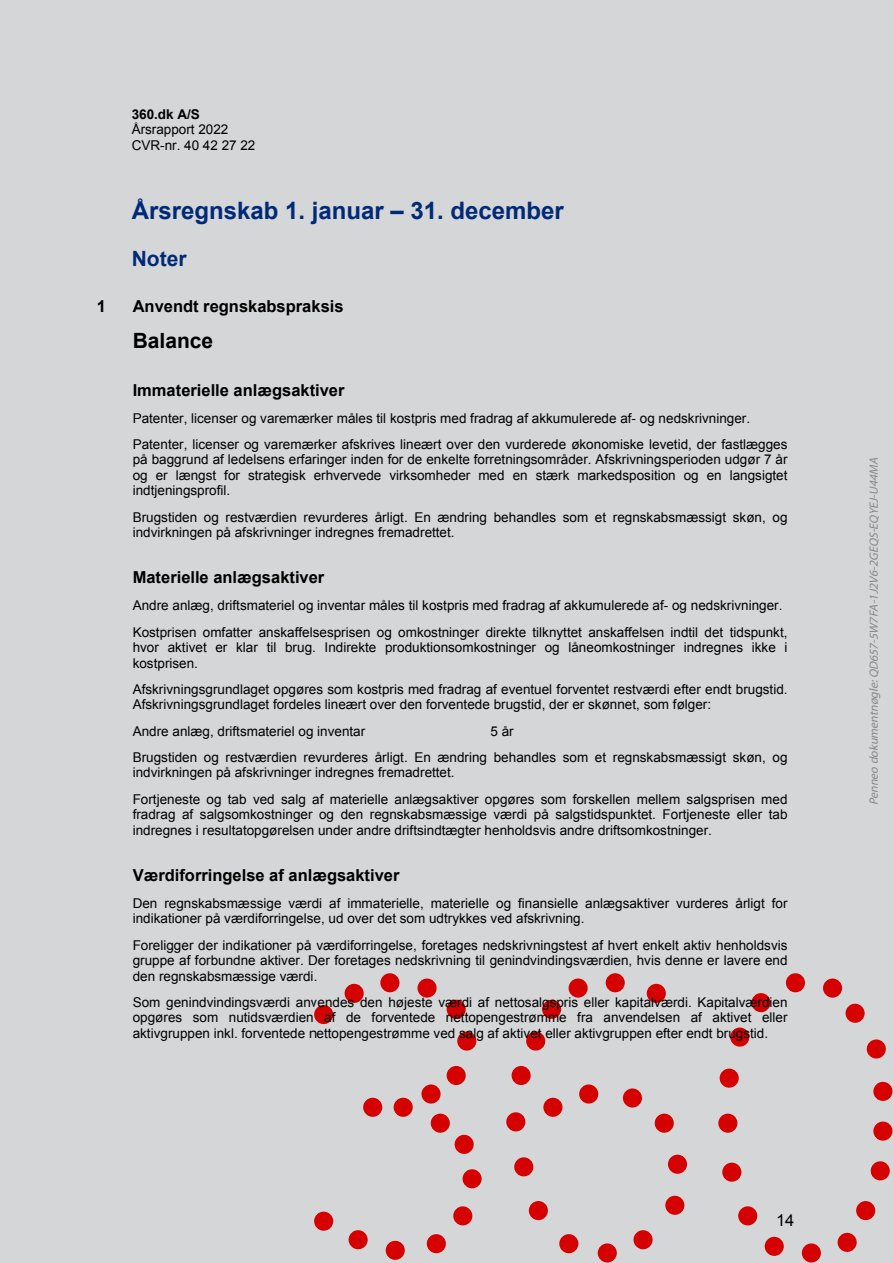
<style>
.page{position:relative;width:893px;height:1263px;background:#fff}
.page>*{position:absolute;margin:0;border:0;box-sizing:border-box;transform-origin:0 0}
.t1{font:700 24px "Arial";color:#00338d}
.t2{font:700 21px "Arial";color:#000}
.t3{font:700 21px "Arial";color:#00338d}
.t4{font:700 16.5px "Arial";color:#000}
.t5{font:16.5px "Arial";color:#000}
.t6{font:13.5px/15.6px "Arial";color:#000}
.t7{font:700 13.5px "Arial";color:#000}
.t8{font:italic 12px "Myriad Pro";color:#888}
</style>
<div class="page">
<div style="left:0;top:0;width:892px;height:1263px;background:#d5d6d8"></div>
<svg style="left:314px;top:1005px;width:19px;height:19px"></svg>
<svg style="left:344px;top:984px;width:19px;height:19px"></svg>
<svg style="left:380px;top:973px;width:19px;height:19px"></svg>
<svg style="left:417px;top:979px;width:19px;height:19px"></svg>
<svg style="left:446px;top:1000px;width:19px;height:19px"></svg>
<svg style="left:457px;top:1032px;width:19px;height:19px"></svg>
<svg style="left:446px;top:1066px;width:19px;height:19px"></svg>
<svg style="left:421px;top:1084px;width:19px;height:20px"></svg>
<svg style="left:393px;top:1098px;width:20px;height:19px"></svg>
<svg style="left:363px;top:1098px;width:19px;height:19px"></svg>
<div style="left:431px;top:1114px;width:19px;height:19px;background:#d50000;border-radius:50%"></div>
<svg style="left:454px;top:1135px;width:19px;height:19px"></svg>
<svg style="left:462px;top:1169px;width:19px;height:19px"></svg>
<svg style="left:453px;top:1206px;width:19px;height:19px"></svg>
<svg style="left:427px;top:1234px;width:19px;height:19px"></svg>
<svg style="left:385px;top:1241px;width:20px;height:19px"></svg>
<svg style="left:348px;top:1230px;width:19px;height:19px"></svg>
<svg style="left:314px;top:1212px;width:19px;height:19px"></svg>
<svg style="left:506px;top:1112px;width:19px;height:19px"></svg>
<div style="left:514px;top:1157px;width:19px;height:19px;background:#d50000;border-radius:50%"></div>
<svg style="left:529px;top:1201px;width:19px;height:19px"></svg>
<svg style="left:559px;top:1234px;width:19px;height:19px"></svg>
<svg style="left:597px;top:1243px;width:19px;height:20px"></svg>
<svg style="left:633px;top:1230px;width:19px;height:19px"></svg>
<div style="left:665px;top:1196px;width:19px;height:19px;background:#d50000;border-radius:50%"></div>
<svg style="left:668px;top:1155px;width:19px;height:19px"></svg>
<svg style="left:654px;top:1114px;width:19px;height:19px"></svg>
<svg style="left:623px;top:1088px;width:19px;height:20px"></svg>
<svg style="left:579px;top:1084px;width:19px;height:20px"></svg>
<div style="left:543px;top:1098px;width:19px;height:19px;background:#d50000;border-radius:50%"></div>
<svg style="left:511px;top:1066px;width:19px;height:19px"></svg>
<div style="left:526px;top:1032px;width:19px;height:19px;background:#d50000;border-radius:50%"></div>
<svg style="left:542px;top:1000px;width:19px;height:19px"></svg>
<svg style="left:568px;top:979px;width:19px;height:19px"></svg>
<svg style="left:605px;top:973px;width:19px;height:19px"></svg>
<svg style="left:785px;top:973px;width:20px;height:19px"></svg>
<div style="left:823px;top:979px;width:19px;height:19px;background:#d50000;border-radius:50%"></div>
<svg style="left:845px;top:1004px;width:19px;height:19px"></svg>
<svg style="left:866px;top:1039px;width:19px;height:20px"></svg>
<div style="left:873px;top:1082px;width:19px;height:19px;background:#d50000;border-radius:50%"></div>
<svg style="left:873px;top:1122px;width:19px;height:19px"></svg>
<svg style="left:870px;top:1161px;width:19px;height:19px"></svg>
<svg style="left:856px;top:1201px;width:19px;height:19px"></svg>
<svg style="left:837px;top:1233px;width:19px;height:19px"></svg>
<svg style="left:801px;top:1243px;width:19px;height:20px"></svg>
<svg style="left:764px;top:1237px;width:19px;height:19px"></svg>
<div style="left:738px;top:1206px;width:19px;height:19px;background:#d50000;border-radius:50%"></div>
<svg style="left:722px;top:1163px;width:19px;height:19px"></svg>
<svg style="left:718px;top:1114px;width:19px;height:19px"></svg>
<svg style="left:719px;top:1069px;width:19px;height:19px"></svg>
<svg style="left:730px;top:1028px;width:19px;height:19px"></svg>
<div style="left:751px;top:993px;width:19px;height:19px;background:#d50000;border-radius:50%"></div>
<svg style="left:646px;top:984px;width:19px;height:19px"></svg>
<p class="t7" style="left:132px;top:109px;width:70px">360.dk A/S</p>
<p class="t6" style="left:132px;top:123px;width:125px">Årsrapport 2022<br>CVR-nr. 40 42 27 22</p>
<h1 class="t1" style="left:132px;top:201px;width:433px">Årsregnskab 1. januar – 31. december</h1>
<h2 class="t3" style="left:132px;top:250px;width:56px">Noter</h2>
<p class="t4" style="left:97px;top:299px;width:11px">1</p>
<p class="t4" style="left:133px;top:299px;width:212px">Anvendt regnskabspraksis</p>
<h2 class="t2" style="left:133px;top:332px;width:82px">Balance</h2>
<p class="t4" style="left:133px;top:383px;width:213px">Immaterielle anlægsaktiver</p>
<p class="t6" style="left:133px;top:406px;width:656px;line-height:26.2px">Patenter, licenser og varemærker måles til kostpris med fradrag af akkumulerede af- og nedskrivninger.<br>Patenter, licenser og varemærker afskrives lineært over den vurderede økonomiske levetid, der fastlægges</p>
<p class="t6" style="left:133px;top:453px;width:656px;text-align:justify">på baggrund af ledelsens erfaringer inden for de enkelte forretningsområder. Afskrivningsperioden udgør 7 år og er længst for strategisk erhvervede virksomheder med en stærk markedsposition og en langsigtet indtjeningsprofil.</p>
<p class="t6" style="left:133px;top:510px;width:656px">Brugstiden og restværdien revurderes årligt. En ændring behandles som et regnskabsmæssigt skøn, og indvirkningen på afskrivninger indregnes fremadrettet.</p>
<p class="t4" style="left:133px;top:571px;width:193px">Materielle anlægsaktiver</p>
<p class="t6" style="left:133px;top:594px;width:656px;line-height:26.2px">Andre anlæg, driftsmateriel og inventar måles til kostpris med fradrag af akkumulerede af- og nedskrivninger.<br>Kostprisen omfatter anskaffelsesprisen og omkostninger direkte tilknyttet anskaffelsen indtil det tidspunkt,</p>
<p class="t6" style="left:133px;top:641px;width:656px">hvor aktivet er klar til brug. Indirekte produktionsomkostninger og låneomkostninger indregnes ikke i kostprisen.</p>
<p class="t6" style="left:133px;top:682px;width:656px">Afskrivningsgrundlaget opgøres som kostpris med fradrag af eventuel forventet restværdi efter endt brugstid.<br>Afskrivningsgrundlaget fordeles lineært over den forventede brugstid, der er skønnet, som følger:</p>
<p class="t6" style="left:133px;top:724px;width:234px">Andre anlæg, driftsmateriel og inventar</p>
<p class="t6" style="left:133px;top:719px;width:656px;line-height:26.2px;text-indent:358px">5 år<br>Brugstiden og restværdien revurderes årligt. En ændring behandles som et regnskabsmæssigt skøn, og</p>
<p class="t6" style="left:133px;top:761px;width:656px;line-height:26.2px">indvirkningen på afskrivninger indregnes fremadrettet.<br>Fortjeneste og tab ved salg af materielle anlægsaktiver opgøres som forskellen mellem salgsprisen med</p>
<p class="t6" style="left:133px;top:808px;width:656px">fradrag af salgsomkostninger og den regnskabsmæssige værdi på salgstidspunktet. Fortjeneste eller tab indregnes i resultatopgørelsen under andre driftsindtægter henholdsvis andre driftsomkostninger.</p>
<p class="t4" style="left:133px;top:868px;width:268px">Værdiforringelse af anlægsaktiver</p>
<p class="t6" style="left:133px;top:896px;width:656px">Den regnskabsmæssige værdi af immaterielle, materielle og finansielle anlægsaktiver vurderes årligt for indikationer på værdiforringelse, ud over det som udtrykkes ved afskrivning.</p>
<p class="t6" style="left:133px;top:938px;width:656px;text-align:justify">Foreligger der indikationer på værdiforringelse, foretages nedskrivningstest af hvert enkelt aktiv henholdsvis gruppe af forbundne aktiver. Der foretages nedskrivning til genindvindingsværdien, hvis denne er lavere end den regnskabsmæssige værdi.</p>
<p class="t6" style="left:133px;top:996px;width:656px;text-align:justify">Som genindvindingsværdi anvendes den højeste værdi af nettosalgspris eller kapitalværdi. Kapitalværdien opgøres som nutidsværdien af de forventede nettopengestrømme fra anvendelsen af aktivet eller aktivgruppen inkl. forventede nettopengestrømme ved salg af aktivet eller aktivgruppen efter endt brugstid.</p>
<p class="t5" style="left:776px;top:1214px;width:20px">14</p>
<p class="t8" style="left:868px;top:805px;width:351px;rotate:-90deg">Penneo dokumentnøgle:QD657-5W7FA-1J2V6-2GEQS-EQYEJ-U44MA</p>
</div>
